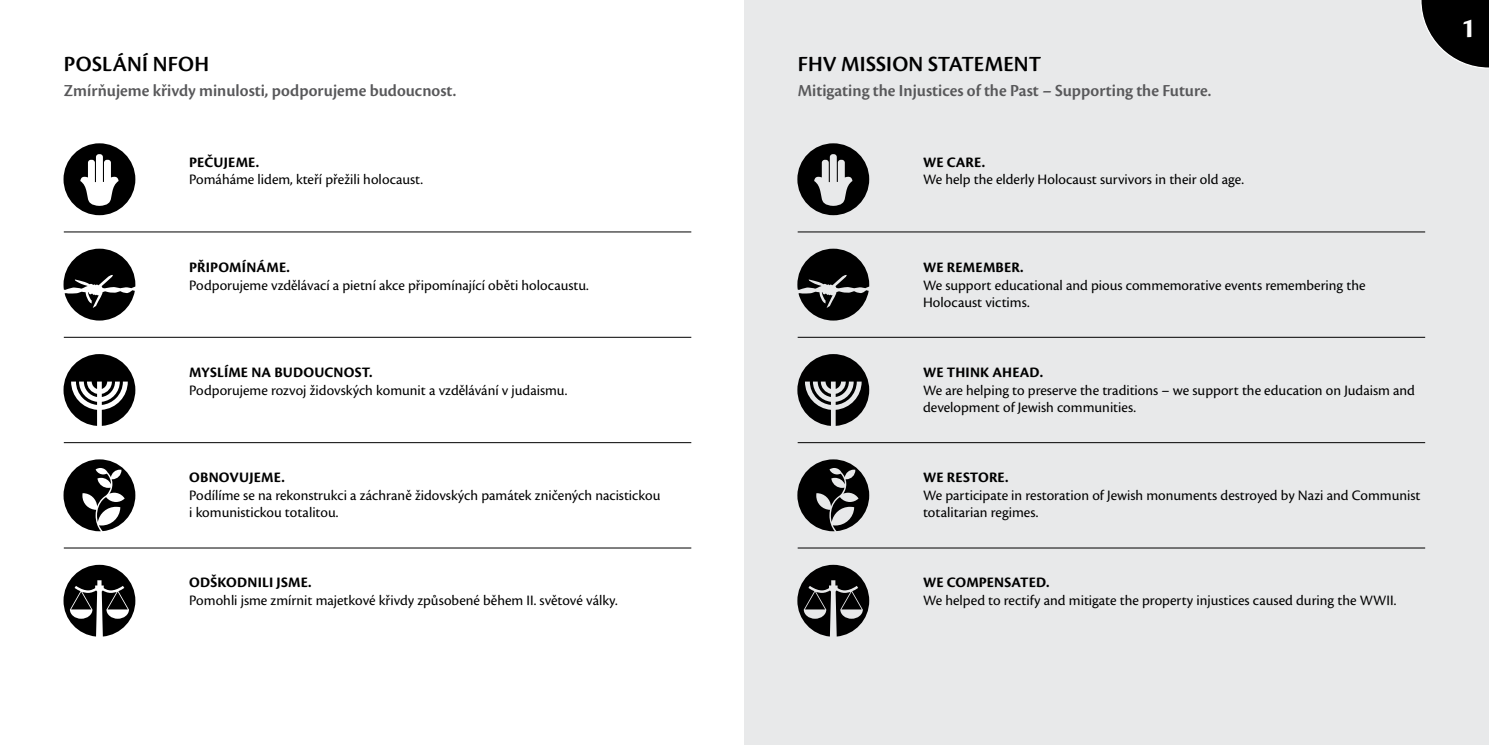
<style>
.page{position:relative;width:1489px;height:745px;background:#fff}
.page>*{position:absolute;margin:0;border:0;box-sizing:border-box;transform-origin:0 0}
.t1{font:700 28.75px "Cronos Pro";color:#fff}
.t2{font:22.5px "Cronos Pro Semibold Subh";letter-spacing:.01em;color:#000}
.t3{font:17.5px "Cronos Pro Semibold Subh";color:#58585a}
.t4{font:15px/17.5px "Cronos Pro";color:#000}
.t5{font:700 15px "Cronos Pro";letter-spacing:.01em;color:#000}
</style>
<div class="page">
<div style="left:744px;top:0;width:744px;height:744px;background:#e8e9ea"></div>
<svg style="left:63px;top:459px;width:72px;height:72px"></svg>
<svg style="left:63px;top:143px;width:72px;height:72px"></svg>
<svg style="left:63px;top:248px;width:72px;height:72px"></svg>
<svg style="left:63px;top:354px;width:72px;height:71px"></svg>
<svg style="left:63px;top:564px;width:72px;height:72px"></svg>
<hr style="left:64px;top:231px;width:627px;height:1px;background:#000">
<hr style="left:64px;top:337px;width:627px;height:1px;background:#000">
<hr style="left:64px;top:442px;width:627px;height:1px;background:#000">
<hr style="left:64px;top:547px;width:627px;height:1px;background:#000">
<svg style="left:1420px;top:0;width:68px;height:69px"></svg>
<svg style="left:797px;top:459px;width:72px;height:72px"></svg>
<svg style="left:797px;top:143px;width:72px;height:72px"></svg>
<svg style="left:797px;top:248px;width:72px;height:72px"></svg>
<svg style="left:797px;top:354px;width:72px;height:71px"></svg>
<svg style="left:797px;top:564px;width:72px;height:72px"></svg>
<hr style="left:797px;top:231px;width:627px;height:1px;background:#000">
<hr style="left:797px;top:337px;width:627px;height:1px;background:#000">
<hr style="left:797px;top:442px;width:627px;height:1px;background:#000">
<hr style="left:797px;top:547px;width:627px;height:1px;background:#000">
<h2 class="t2" style="left:64px;top:51px;width:51px">POSLÁNÍ</h2>
<h2 class="t2" style="left:153px;top:51px;width:58px">NFOH</h2>
<p class="t3" style="left:64px;top:80px;width:394px">Zmírňujeme křivdy minulosti, podporujeme budoucnost.</p>
<p class="t5" style="left:189px;top:153px;width:71px">PEČUJEME.</p>
<p class="t4" style="left:189px;top:171px;width:235px">Pomáháme lidem, kteří přežili holocaust.</p>
<p class="t5" style="left:189px;top:258px;width:102px">PŘIPOMÍNÁME.</p>
<p class="t4" style="left:189px;top:276px;width:401px">Podporujeme vzdělávací a pietní akce připomínající oběti holocaustu.</p>
<p class="t5" style="left:189px;top:363px;width:185px">MYSLÍME NA BUDOUCNOST.</p>
<p class="t4" style="left:189px;top:381px;width:379px">Podporujeme rozvoj židovských komunit a vzdělávání v judaismu.</p>
<p class="t5" style="left:189px;top:468px;width:97px">OBNOVUJEME.</p>
<p class="t4" style="left:189px;top:486px;width:472px">Podílíme se na rekonstrukci a záchraně židovských památek zničených nacistickou i komunistickou totalitou.</p>
<p class="t5" style="left:189px;top:573px;width:124px">ODŠKODNILI JSME.</p>
<p class="t4" style="left:189px;top:591px;width:430px">Pomohli jsme zmírnit majetkové křivdy způsobené během II. světové války.</p>
<h2 class="t2" style="left:797px;top:51px;width:245px">FHV Mission Statement</h2>
<p class="t3" style="left:797px;top:80px;width:415px">Mitigating the Injustices of the Past – Supporting the Future.</p>
<p class="t5" style="left:923px;top:153px;width:64px">WE CARE.</p>
<p class="t4" style="left:923px;top:171px;width:322px">We help the elderly Holocaust survivors in their old age.</p>
<p class="t5" style="left:923px;top:258px;width:102px">WE REMEMBER.</p>
<p class="t4" style="left:923px;top:276px;width:444px">We support educational and pious commemorative events remembering the<br>Holocaust victims.</p>
<p class="t5" style="left:923px;top:363px;width:121px">WE THINK AHEAD.</p>
<p class="t4" style="left:923px;top:381px;width:493px">We are helping to preserve the traditions – we support the education on Judaism and development of Jewish communities.</p>
<p class="t5" style="left:923px;top:468px;width:87px">WE RESTORE.</p>
<p class="t4" style="left:923px;top:486px;width:499px">We participate in restoration of Jewish monuments destroyed by Nazi and Communist totalitarian regimes.</p>
<p class="t5" style="left:923px;top:573px;width:128px">WE COMPENSATED.</p>
<p class="t4" style="left:923px;top:591px;width:475px">We helped to rectify and mitigate the property injustices caused during the WWII.</p>
<h1 class="t1" style="left:1460px;top:12px;width:16px">1</h1>
</div>
